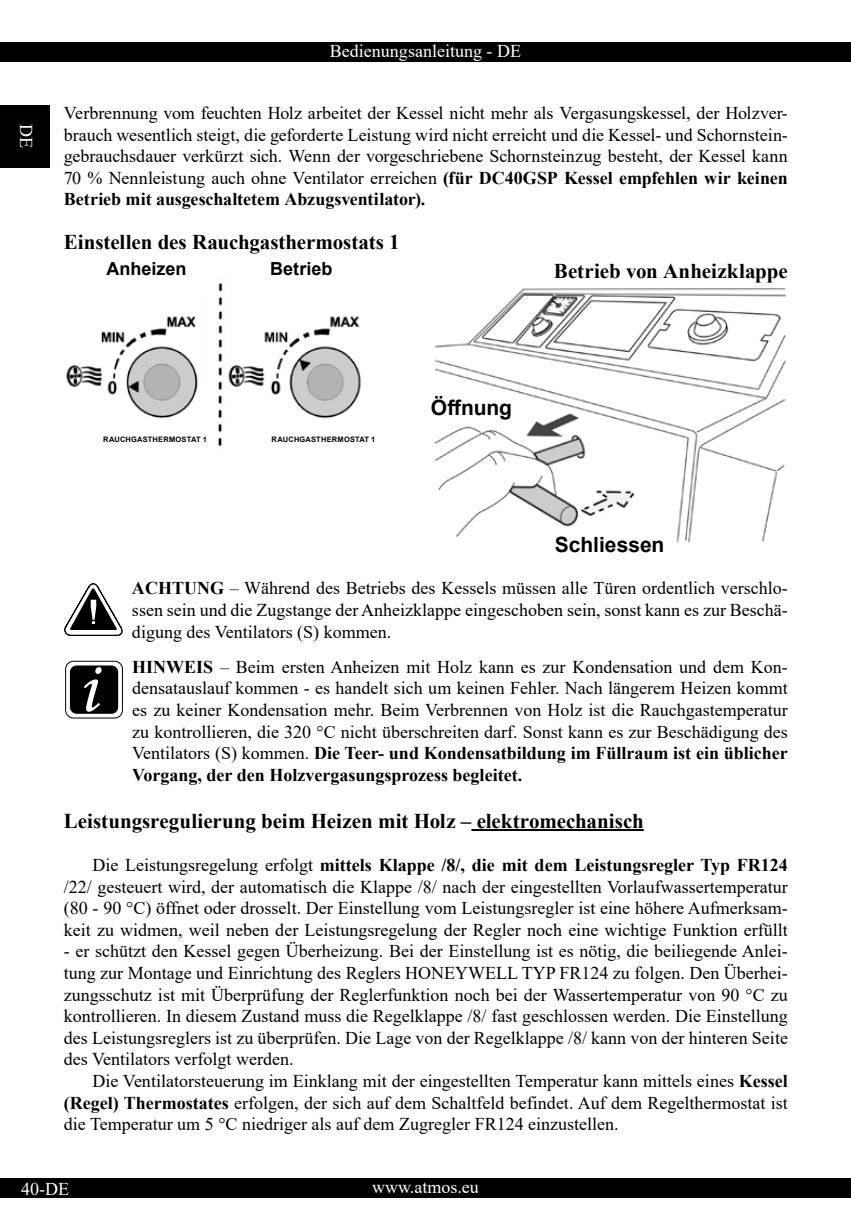
<style>
.page{position:relative;width:851px;height:1221px;background:#fff}
.page>*{position:absolute;margin:0;border:0;box-sizing:border-box;transform-origin:0 0}
.t1{font:700 21px "Times New Roman";letter-spacing:-.005em;color:#000}
.t2{font:700 21px "Arial";color:#000}
.t3{font:18px/21.6px "Times New Roman";color:#000;text-align:justify}
.t4{font:18px "Times New Roman";color:#fff}
.t5{font:700 18px "Arial";letter-spacing:.005em;color:#000}
.t6{font:700 7.5px "Arial";letter-spacing:.02em;color:#000}
.s1{font-weight:700}
</style>
<div class="page">
<div style="left:0;top:43px;width:850px;height:19px;background:#000"></div>
<div style="left:0;top:105px;width:50px;height:62px;background:#000"></div>
<div style="left:0;top:1178px;width:850px;height:20px;background:#000"></div>
<hr style="left:471px;top:829px;width:172px;height:2px;background:#000">
<svg style="left:64px;top:583px;width:59px;height:53px"></svg>
<svg style="left:66px;top:661px;width:56px;height:57px"></svg>
<div style="left:65px;top:660px;width:58px;height:58px;border:1px solid #000;border-radius:8px"></div>
<div style="left:70px;top:665px;width:48px;height:48px;background:#000;border-radius:7px"></div>
<svg style="left:84px;top:667px;width:18px;height:44px"></svg>
<img style="left:434px;top:288px;width:353px;height:255px">
<img style="left:66px;top:282px;width:295px;height:165px">
<div style="left:103px;top:424px;width:104px;height:30px;background:#fff"></div>
<div style="left:271px;top:424px;width:104px;height:30px;background:#fff"></div>
<p class="t4" style="left:39px;top:124px;width:25px;rotate:90deg">DE</p>
<p class="t4" style="left:330px;top:39px;width:192px">Bedienungsanleitung - DE</p>
<p class="t3" style="left:64px;top:102px;width:725px">Verbrennung vom feuchten Holz arbeitet der Kessel nicht mehr als Vergasungskessel, der Holzver&shy;brauch wesentlich steigt, die geforderte Leistung wird nicht erreicht und die Kessel- und Schornstein&shy;gebrauchsdauer verkürzt sich. Wenn der vorgeschriebene Schornsteinzug besteht, der Kessel kann 70 % Nennleistung auch ohne Ventilator erreichen <span class="s1">(für DC40GSP Kessel empfehlen wir keinen Betrieb mit ausgeschaltetem Abzugsventilator).</span></p>
<p class="t1" style="left:64px;top:226px;width:337px">Einstellen des Rauchgasthermostats 1</p>
<p class="t5" style="left:106px;top:256px;width:82px">Anheizen</p>
<p class="t5" style="left:270px;top:256px;width:64px">Betrieb</p>
<p class="t1" style="left:554px;top:256px;width:235px">Betrieb von Anheizklappe</p>
<p class="t6" style="left:103px;top:434px;width:105px">RAUCHGASTHERMOSTAT 1</p>
<p class="t6" style="left:271px;top:434px;width:105px">RAUCHGASTHERMOSTAT 1</p>
<p class="t2" style="left:431px;top:393px;width:83px">Öffnung</p>
<p class="t2" style="left:555px;top:530px;width:111px">Schliessen</p>
<p class="t3" style="left:132px;top:577px;width:657px"><span class="s1">ACHTUNG</span> – Während des Betriebs des Kessels müssen alle Türen ordentlich verschlo&shy;ssen sein und die Zugstange der Anheizklappe eingeschoben sein, sonst kann es zur Beschä&shy;digung des Ventilators (S) kommen.</p>
<p class="t3" style="left:132px;top:655px;width:657px"><span class="s1">HINWEIS</span> – Beim ersten Anheizen mit Holz kann es zur Kondensation und dem Kon&shy;densatauslauf kommen - es handelt sich um keinen Fehler. Nach längerem Heizen kommt es zu keiner Kondensation mehr. Beim Verbrennen von Holz ist die Rauchgastemperatur zu kontrollieren, die 320 °C nicht überschreiten darf. Sonst kann es zur Beschädigung des Ventilators (S) kommen. <span class="s1">Die Teer- und Kondensatbildung im Füllraum ist ein üblicher Vorgang, der den Holzvergasungsprozess begleitet.</span></p>
<p class="t1" style="left:64px;top:805px;width:581px">Leistungsregulierung beim Heizen mit Holz – elektromechanisch</p>
<p class="t3" style="left:64px;top:853px;width:725px;text-indent:28px">Die Leistungsregelung erfolgt <span class="s1">mittels Klappe /8/, die mit dem Leistungsregler Typ FR124 </span>/22/ gesteuert wird, der automatisch die Klappe /8/ nach der eingestellten Vorlaufwassertemperatur (80 - 90 °C) öffnet oder drosselt. Der Einstellung vom Leistungsregler ist eine höhere Aufmerksam&shy;keit zu widmen, weil neben der Leistungsregelung der Regler noch eine wichtige Funktion erfüllt</p>
<p class="t3" style="left:64px;top:939px;width:725px">- er schützt den Kessel gegen Überheizung. Bei der Einstellung ist es nötig, die beiliegende Anlei&shy;tung zur Montage und Einrichtung des Reglers HONEYWELL TYP FR124 zu folgen. Den Überhei&shy;zungsschutz ist mit Überprüfung der Reglerfunktion noch bei der Wassertemperatur von 90 °C zu kontrollieren. In diesem Zustand muss die Regelklappe /8/ fast geschlossen werden. Die Einstellung des Leistungsreglers ist zu überprüfen. Die Lage von der Regelklappe /8/ kann von der hinteren Seite des Ventilators verfolgt werden.</p>
<p class="t3" style="left:64px;top:1069px;width:725px;text-indent:28px">Die Ventilatorsteuerung im Einklang mit der eingestellten Temperatur kann mittels eines <span class="s1">Kessel (Regel) Thermostates</span> erfolgen, der sich auf dem Schaltfeld befindet. Auf dem Regelthermostat ist die Temperatur um 5 °C niedriger als auf dem Zugregler FR124 einzustellen.</p>
<p class="t4" style="left:21px;top:1175px;width:49px">40-DE</p>
<p class="t4" style="left:372px;top:1173px;width:108px">www.atmos.eu</p>
</div>
